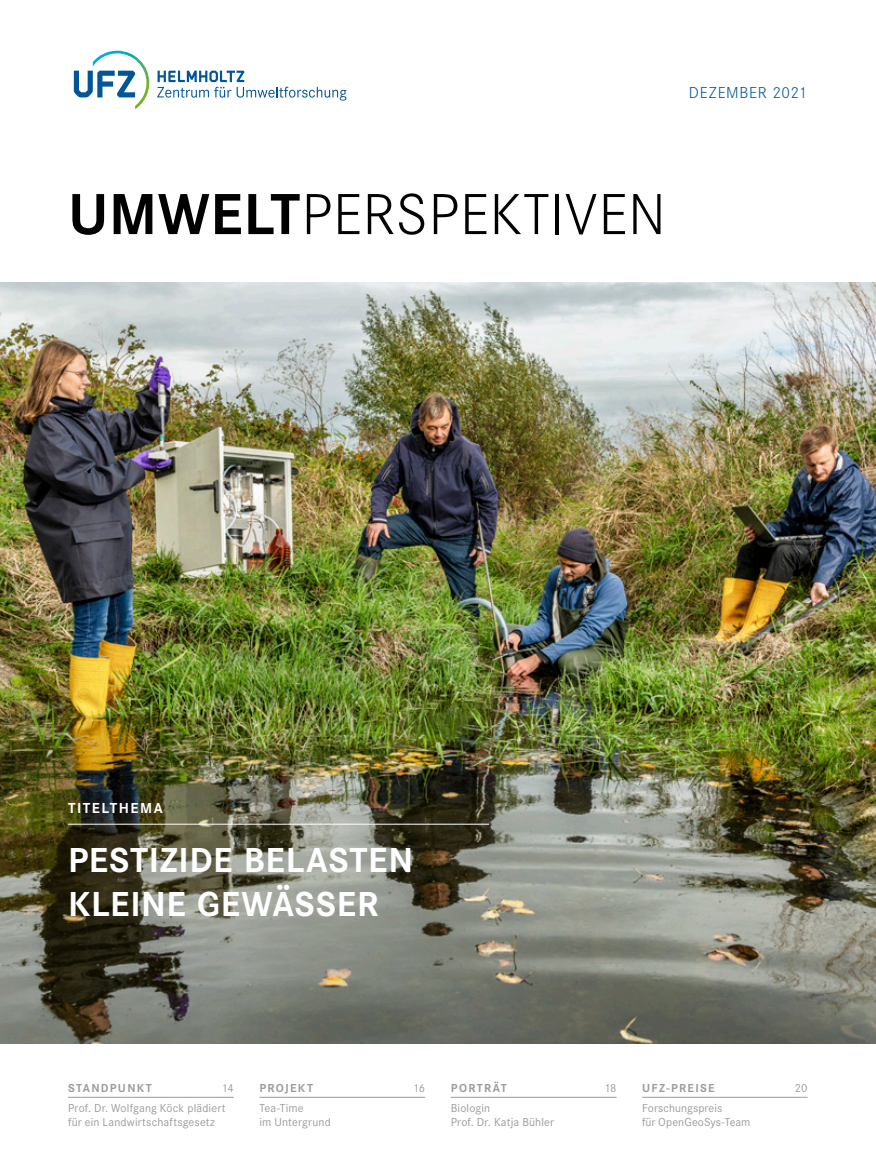
<style>
.page{position:relative;width:876px;height:1174px;background:#fff}
.page>*{position:absolute;margin:0;border:0;box-sizing:border-box;transform-origin:0 0}
.t1{font:300 60px "Corporate S";letter-spacing:.01em;color:#000}
.t2{font:700 36px/43.2px "Corporate S";letter-spacing:.02em;color:#fff}
.t3{font:300 16.5px "Corporate S";letter-spacing:.035em;color:#005698}
.t4{font:700 15px "Corporate S";letter-spacing:.095em;color:#fff}
.t5{font:12px/14.4px "Corporate S";letter-spacing:.01em;color:#9b9c9c}
.t6{font:700 12px "Corporate S";letter-spacing:.105em;color:#9b9c9c}
.s1{font-weight:700}
</style>
<div class="page">
<img style="left:1px;top:283px;width:875px;height:760px">
<hr style="left:0;top:283px;width:1px;height:760px;background:#ececec">
<svg style="left:157px;top:71px;width:189px;height:30px"></svg>
<svg style="left:74px;top:51px;width:75px;height:58px"></svg>
<hr style="left:68px;top:1096px;width:166px;height:1px;background:#9b9c9c">
<hr style="left:259px;top:1096px;width:166px;height:1px;background:#9b9c9c">
<hr style="left:451px;top:1096px;width:166px;height:1px;background:#9b9c9c">
<hr style="left:642px;top:1096px;width:166px;height:1px;background:#9b9c9c">
<hr style="left:68px;top:823px;width:421px;height:1px;background:#fff">
<h3 class="t3" style="left:689px;top:83px;width:120px">DEZEMBER 2021</h3>
<h1 class="t1" style="left:68px;top:180px;width:599px"><span class="s1">UMWELT</span>PERSPEKTIVEN</h1>
<p class="t4" style="left:68px;top:799px;width:96px">TITELTHEMA</p>
<h2 class="t2" style="left:68px;top:839px;width:347px">PESTIZIDE BELASTEN<br>KLEINE GEWÄSSER</h2>
<p class="t6" style="left:68px;top:1081px;width:85px">STANDPUNKT</p>
<p class="t5" style="left:68px;top:1078px;width:167px;line-height:19.5px;text-indent:153px">14<br>Prof. Dr. Wolfgang Köck plädiert</p>
<p class="t5" style="left:68px;top:1115px;width:148px">für ein Landwirtschaftsgesetz</p>
<p class="t6" style="left:259px;top:1081px;width:55px">PROJEKT</p>
<p class="t5" style="left:413px;top:1081px;width:14px">16</p>
<p class="t5" style="left:259px;top:1100px;width:73px">Tea-Time<br>im Untergrund</p>
<p class="t6" style="left:451px;top:1081px;width:58px">PORTRÄT</p>
<p class="t5" style="left:604px;top:1081px;width:14px">18</p>
<p class="t5" style="left:451px;top:1100px;width:105px">Biologin<br>Prof. Dr. Katja Bühler</p>
<p class="t6" style="left:642px;top:1081px;width:74px">UFZ-PREISE</p>
<p class="t5" style="left:795px;top:1081px;width:14px">20</p>
<p class="t5" style="left:642px;top:1100px;width:110px">Forschungspreis<br>für OpenGeoSys-Team</p>
</div>
